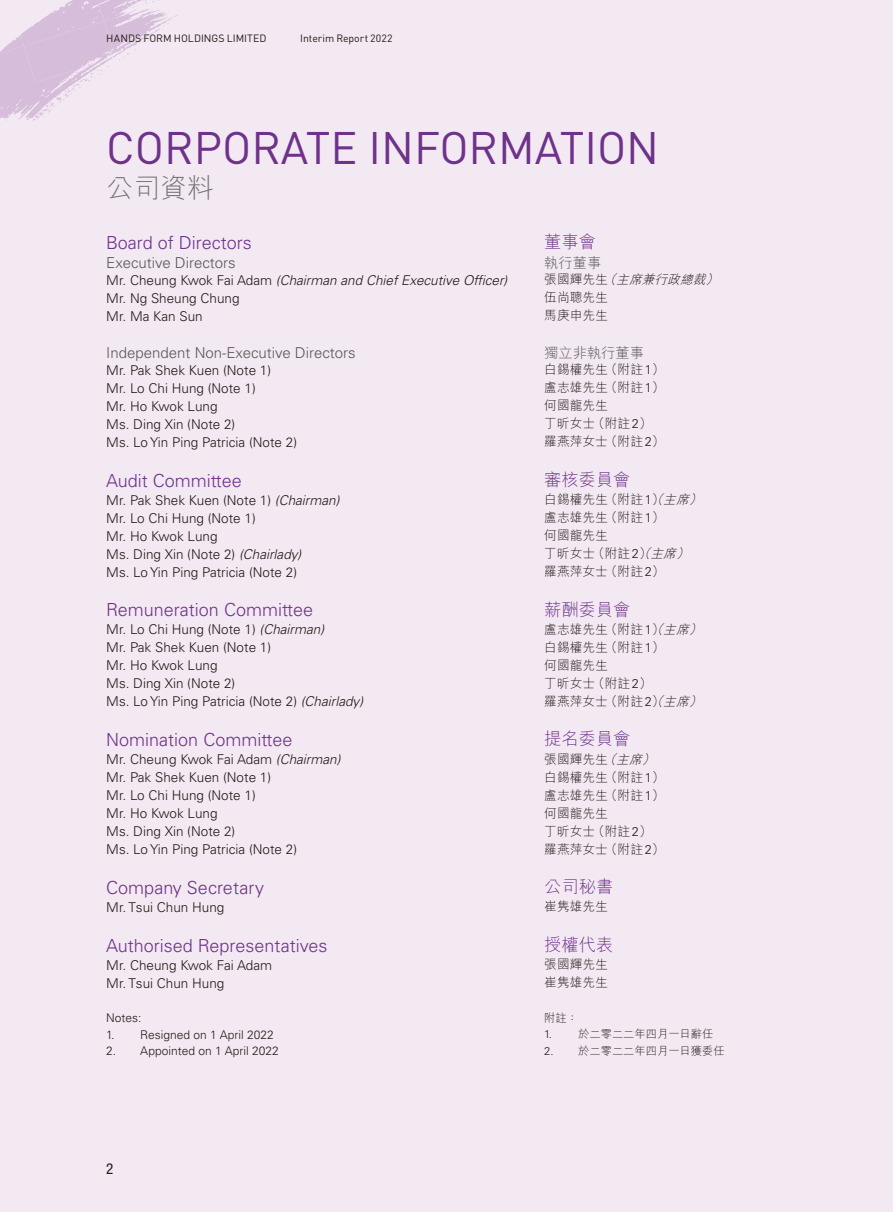
<style>
.page{position:relative;width:893px;height:1212px;background:#f3e9f3}
.page>*{position:absolute;margin:0;border:0;box-sizing:border-box;transform-origin:0 0}
.t1{font:45px "DIN";color:#6e328a}
.t2{font:300 27px "M Hei HK";color:#727272}
.t3{font:300 18px "Univers LT Std";color:#6e328a}
.t4{font:300 17.25px "M Hei HK";color:#6e328a}
.t5{font:300 15px "Univers LT Std";color:#595857}
.t6{font:condensed 15px "Helvetica Neue LT Std";color:#231916}
.t7{font:300 14.25px "M Hei HK";color:#595857}
.t8{font:300 13.5px/18px "Univers LT Std";color:#231916}
.t9{font:300 12.75px/18px "M Hei HK";color:#231916}
.t10{font:300 12px "Univers LT Std";color:#231916}
.t11{font:300 11.25px "M Hei HK";color:#231916}
.t12{font:10.5px "DIN Pro";letter-spacing:-.005em;color:#231916}
.s1{font-style:italic}
.s2{font-family:"Univers LT Std"}
</style>
<div class="page">
<svg style="left:0;top:0;width:177px;height:121px"></svg>
<p class="t12" style="left:106px;top:31px;width:162px">HANDS FORM HOLDINGS LIMITED</p>
<p class="t12" style="left:300px;top:31px;width:94px">Interim Report 2022</p>
<h1 class="t1" style="left:106px;top:120px;width:554px">CORPORATE INFORMATION</h1>
<h2 class="t2" style="left:106px;top:175px;width:109px">公司資料</h2>
<h3 class="t3" style="left:106px;top:232px;width:147px">Board of Directors</h3>
<p class="t5" style="left:106px;top:254px;width:131px">Executive Directors</p>
<p class="t8" style="left:106px;top:271px;width:403px">Mr. Cheung Kwok Fai Adam <span class="s1">(Chairman and Chief Executive Officer)<br></span>Mr. Ng Sheung Chung<br>Mr. Ma Kan Sun</p>
<p class="t5" style="left:106px;top:344px;width:251px">Independent Non-Executive Directors</p>
<p class="t8" style="left:106px;top:361px;width:192px">Mr. Pak Shek Kuen (Note 1)<br>Mr. Lo Chi Hung (Note 1)<br>Mr. Ho Kwok Lung<br>Ms. Ding Xin (Note 2)<br>Ms. Lo Yin Ping Patricia (Note 2)</p>
<h3 class="t3" style="left:106px;top:469px;width:137px">Audit Committee</h3>
<p class="t8" style="left:106px;top:491px;width:235px">Mr. Pak Shek Kuen (Note 1) <span class="s1">(Chairman)<br></span>Mr. Lo Chi Hung (Note 1)<br>Mr. Ho Kwok Lung<br>Ms. Ding Xin (Note 2) <span class="s1">(Chairlady)<br></span>Ms. Lo Yin Ping Patricia (Note 2)</p>
<h3 class="t3" style="left:106px;top:599px;width:208px">Remuneration Committee</h3>
<p class="t8" style="left:106px;top:621px;width:258px">Mr. Lo Chi Hung (Note 1) <span class="s1">(Chairman)<br></span>Mr. Pak Shek Kuen (Note 1)<br>Mr. Ho Kwok Lung<br>Ms. Ding Xin (Note 2)<br>Ms. Lo Yin Ping Patricia (Note 2) <span class="s1">(Chairlady)</span></p>
<h3 class="t3" style="left:106px;top:729px;width:188px">Nomination Committee</h3>
<p class="t8" style="left:106px;top:750px;width:236px">Mr. Cheung Kwok Fai Adam <span class="s1">(Chairman)<br></span>Mr. Pak Shek Kuen (Note 1)<br>Mr. Lo Chi Hung (Note 1)<br>Mr. Ho Kwok Lung<br>Ms. Ding Xin (Note 2)<br>Ms. Lo Yin Ping Patricia (Note 2)</p>
<h3 class="t3" style="left:106px;top:877px;width:159px">Company Secretary</h3>
<p class="t8" style="left:106px;top:898px;width:120px">Mr. Tsui Chun Hung</p>
<h3 class="t3" style="left:106px;top:934px;width:223px">Authorised Representatives</h3>
<p class="t8" style="left:106px;top:956px;width:167px">Mr. Cheung Kwok Fai Adam<br>Mr. Tsui Chun Hung</p>
<p class="t10" style="left:106px;top:1011px;width:37px">Notes:</p>
<p class="t10" style="left:106px;top:1027px;width:169px">1. Resigned on 1 April 2022</p>
<p class="t10" style="left:106px;top:1044px;width:174px">2. Appointed on 1 April 2022</p>
<p class="t4" style="left:544px;top:233px;width:53px">董事會</p>
<p class="t7" style="left:544px;top:255px;width:58px">執行董事</p>
<p class="t9" style="left:544px;top:270px;width:179px">張國輝先生<span class="s1">（主席兼行政總裁）</span>伍尚聰先生<br>馬庚申先生</p>
<p class="t7" style="left:544px;top:345px;width:101px">獨立非執行董事</p>
<p class="t9" style="left:544px;top:360px;width:122px">白錫權先生（附註<span class="s2">1</span>）盧志雄先生（附註<span class="s2">1</span>）何國龍先生<br>丁昕女士（附註<span class="s2">2</span>）羅燕萍女士（附註<span class="s2">2</span>）</p>
<p class="t4" style="left:544px;top:471px;width:88px">審核委員會</p>
<p class="t9" style="left:544px;top:490px;width:162px">白錫權先生（附註<span class="s2">1</span><span class="s1">（主席）</span></p>
<p class="t9" style="left:544px;top:490px;width:149px;text-indent:107px">）<br>盧志雄先生（附註<span class="s2">1</span>）<br>何國龍先生<br>丁昕女士（附註<span class="s2">2</span><span class="s1">（主席）</span></p>
<p class="t9" style="left:544px;top:544px;width:122px;text-indent:95px">）羅燕萍女士（附註<span class="s2">2</span>）</p>
<p class="t4" style="left:544px;top:600px;width:88px">薪酬委員會</p>
<p class="t9" style="left:544px;top:620px;width:162px">盧志雄先生（附註<span class="s2">1</span><span class="s1">（主席）</span></p>
<p class="t9" style="left:544px;top:620px;width:162px;text-indent:107px">）<br>白錫權先生（附註<span class="s2">1</span>）<br>何國龍先生<br>丁昕女士（附註<span class="s2">2</span>）<br>羅燕萍女士（附註<span class="s2">2</span><span class="s1">（主席）</span></p>
<p class="t9" style="left:652px;top:692px;width:14px">）</p>
<p class="t4" style="left:544px;top:730px;width:88px">提名委員會</p>
<p class="t9" style="left:544px;top:750px;width:122px">張國輝先生<span class="s1">（主席）</span>白錫權先生（附註<span class="s2">1</span>）盧志雄先生（附註<span class="s2">1</span>）何國龍先生<br>丁昕女士（附註<span class="s2">2</span>）羅燕萍女士（附註<span class="s2">2</span>）</p>
<p class="t4" style="left:544px;top:878px;width:70px">公司秘書</p>
<p class="t9" style="left:544px;top:897px;width:65px">崔隽雄先生</p>
<p class="t4" style="left:544px;top:936px;width:70px">授權代表</p>
<p class="t9" style="left:544px;top:955px;width:65px">張國輝先生崔隽雄先生</p>
<p class="t11" style="left:544px;top:1012px;width:35px">附註：</p>
<p class="t11" style="left:544px;top:1028px;width:171px"><span class="s2">1.</span> 於二零二二年四月一日辭任</p>
<p class="t11" style="left:544px;top:1045px;width:182px"><span class="s2">2.</span> 於二零二二年四月一日獲委任</p>
<p class="t6" style="left:106px;top:1160px;width:9px">2</p>
</div>
